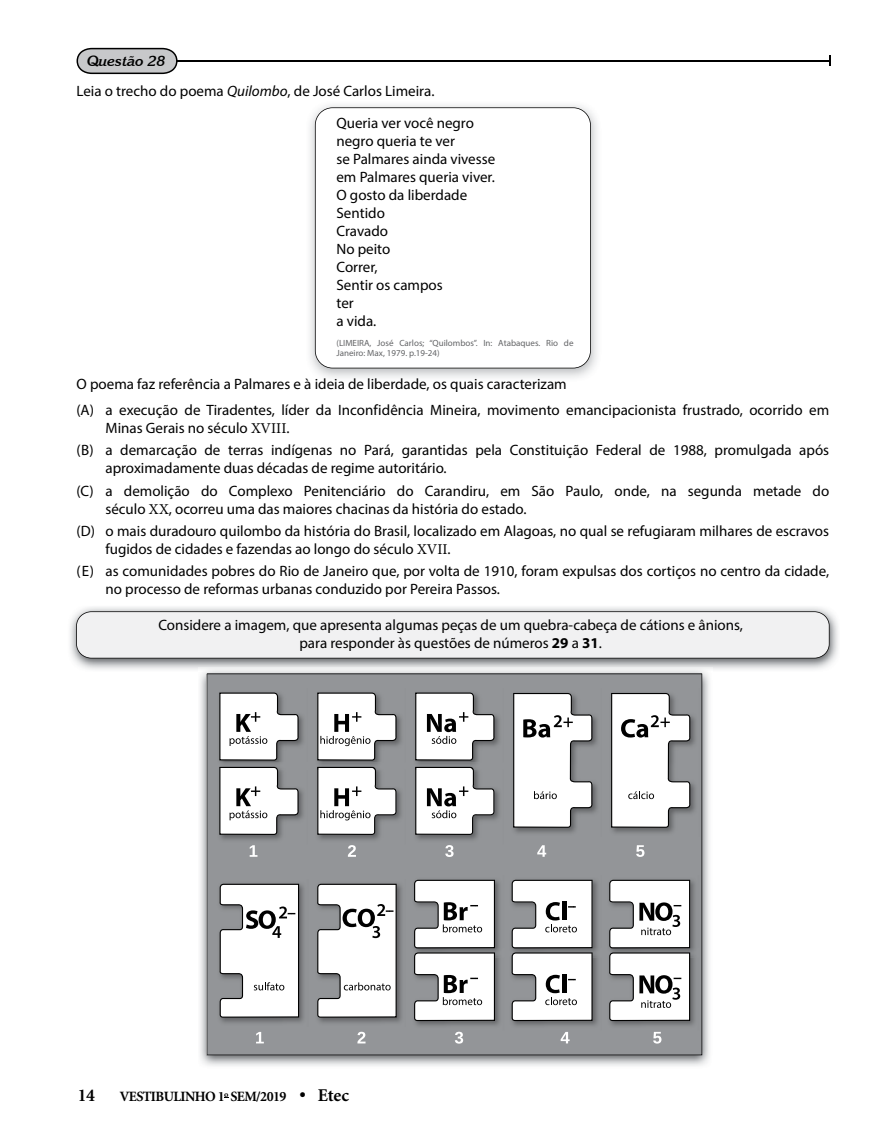
<style>
.page{position:relative;width:893px;height:1127px;background:#fff}
.page>*{position:absolute;margin:0;border:0;box-sizing:border-box;transform-origin:0 0}
.t1{font:700 18px "Minion";color:#000}
.t2{font:15px/18px "Myriad Pro";color:#000}
.t3{font:italic 700 14.7px "Korinna IT Cby BT";color:#000}
.t4{font:700 14.25px "Minion";letter-spacing:-.04em;color:#000}
.t5{font:9px/10.8px "Myriad Pro";color:#636466}
.s1{font-style:italic}
.s2{font-family:"Minion Pro"}
.s3{font-weight:700}
.s4{font-family:"Korinna IT Cby BT";font-style:italic;font-size:16.65px}
.s5{font-size:18px}
</style>
<div class="page">
<img style="left:310px;top:105px;width:287px;height:273px">
<svg style="left:315px;top:107px;width:276px;height:261px"></svg>
<hr style="left:159px;top:60px;width:671px;height:2px;background:#000">
<svg style="left:77px;top:48px;width:101px;height:26px;background:#b1b2b4"></svg>
<img style="left:70px;top:607px;width:768px;height:63px">
<svg style="left:76px;top:611px;width:754px;height:47px"></svg>
<img style="left:198px;top:668px;width:514px;height:398px">
<div style="left:207px;top:673px;width:495px;height:382px;background:#939598"></div>
<img style="left:215px;top:688px;width:93px;height:74px">
<svg style="left:219px;top:692px;width:80px;height:69px"></svg>
<img style="left:215px;top:770px;width:93px;height:74px">
<img style="left:215px;top:762px;width:93px;height:8px">
<svg style="left:219px;top:767px;width:80px;height:68px"></svg>
<img style="left:509px;top:688px;width:93px;height:149px">
<svg style="left:513px;top:693px;width:80px;height:135px"></svg>
<img style="left:215px;top:879px;width:93px;height:148px">
<svg style="left:220px;top:884px;width:79px;height:134px"></svg>
<img style="left:605px;top:875px;width:94px;height:73px">
<img style="left:605px;top:957px;width:94px;height:73px">
<img style="left:605px;top:948px;width:94px;height:9px">
<svg style="left:609px;top:880px;width:81px;height:141px"></svg>
<img style="left:409px;top:875px;width:95px;height:73px">
<img style="left:409px;top:957px;width:95px;height:73px">
<img style="left:409px;top:948px;width:95px;height:9px">
<svg style="left:414px;top:880px;width:81px;height:141px"></svg>
<img style="left:507px;top:875px;width:95px;height:73px">
<img style="left:313px;top:879px;width:93px;height:148px">
<svg style="left:317px;top:884px;width:80px;height:134px"></svg>
<img style="left:507px;top:957px;width:95px;height:73px">
<img style="left:507px;top:948px;width:95px;height:9px">
<svg style="left:512px;top:880px;width:81px;height:141px"></svg>
<hr style="left:562px;top:974px;width:4px;height:19px;background:#000">
<img style="left:607px;top:688px;width:93px;height:149px">
<svg style="left:611px;top:693px;width:80px;height:135px"></svg>
<img style="left:313px;top:770px;width:93px;height:74px">
<svg style="left:317px;top:770px;width:80px;height:65px"></svg>
<img style="left:313px;top:688px;width:93px;height:74px">
<img style="left:313px;top:762px;width:93px;height:8px">
<img style="left:317px;top:767px;width:59px;height:3px">
<svg style="left:317px;top:692px;width:80px;height:69px"></svg>
<img style="left:411px;top:770px;width:93px;height:74px">
<svg style="left:415px;top:770px;width:80px;height:65px"></svg>
<img style="left:411px;top:688px;width:93px;height:74px">
<img style="left:411px;top:762px;width:93px;height:8px">
<img style="left:415px;top:767px;width:59px;height:3px">
<svg style="left:415px;top:692px;width:80px;height:69px"></svg>
<svg style="left:250px;top:845px;width:7px;height:12px"></svg>
<svg style="left:537px;top:845px;width:9px;height:12px"></svg>
<svg style="left:636px;top:845px;width:8px;height:12px"></svg>
<svg style="left:348px;top:845px;width:8px;height:12px"></svg>
<svg style="left:445px;top:845px;width:9px;height:12px"></svg>
<svg style="left:256px;top:1032px;width:8px;height:11px"></svg>
<svg style="left:561px;top:1032px;width:9px;height:11px"></svg>
<svg style="left:653px;top:1032px;width:8px;height:11px"></svg>
<svg style="left:357px;top:1032px;width:9px;height:11px"></svg>
<svg style="left:455px;top:1032px;width:8px;height:11px"></svg>
<p class="t3" style="left:87px;top:52px;width:80px">Questão 28</p>
<p class="t2" style="left:336px;top:75px;width:139px;line-height:32px;text-indent:-260px">Leia o trecho do poema <span class="s1">Quilombo</span>, de José Carlos Limeira.<br>Queria ver você negro</p>
<p class="t2" style="left:336px;top:132px;width:160px">negro queria te ver<br>se Palmares ainda vivesse em Palmares queria viver.<br>O gosto da liberdade<br>Sentido<br>Cravado<br>No peito<br>Correr,<br>Sentir os campos<br>ter<br>a vida.</p>
<p class="t5" style="left:336px;top:337px;width:239px">(LIMEIRA, José Carlos; “Quilombos”. In: Atabaques. Rio de<br>Janeiro: Max, 1979. p.19-24)</p>
<p class="t2" style="left:77px;top:370px;width:754px;line-height:26.5px">O poema faz referência a Palmares e à ideia de liberdade, os quais caracterizam<br>(A) a execução de Tiradentes, líder da Inconfidência Mineira, movimento emancipacionista frustrado, ocorrido em</p>
<p class="t2" style="left:77px;top:417px;width:754px;line-height:22.2px;text-indent:29px">Minas Gerais no século <span class="s2">XVIII</span>.<br>(B) a demarcação de terras indígenas no Pará, garantidas pela Constituição Federal de 1988, promulgada após</p>
<p class="t2" style="left:77px;top:457px;width:754px;line-height:22.2px;text-indent:29px">aproximadamente duas décadas de regime autoritário.<br>(C) a demolição do Complexo Penitenciário do Carandiru, em São Paulo, onde, na segunda metade do</p>
<p class="t2" style="left:77px;top:497px;width:754px;line-height:22.2px;text-indent:29px">século <span class="s2">XX</span>, ocorreu uma das maiores chacinas da história do estado.<br>(D) o mais duradouro quilombo da história do Brasil, localizado em Alagoas, no qual se refugiaram milhares de escravos</p>
<p class="t2" style="left:77px;top:537px;width:754px;line-height:22.2px;text-indent:29px">fugidos de cidades e fazendas ao longo do século <span class="s2">XVII</span>.<br>(E) as comunidades pobres do Rio de Janeiro que, por volta de 1910, foram expulsas dos cortiços no centro da cidade,</p>
<p class="t2" style="left:105px;top:580px;width:396px">no processo de reformas urbanas conduzido por Pereira Passos.</p>
<p class="t2" style="left:158px;top:615px;width:586px;text-align:center">Considere a imagem, que apresenta algumas peças de um quebra-cabeça de cátions e ânions, para responder às questões de números <span class="s3">29</span> a <span class="s3">31</span>.</p>
<p class="t1" style="left:78px;top:1086px;width:18px">14</p>
<p class="t4" style="left:120px;top:1089px;width:231px">VESTIBULINHO 1<sup>o</sup> SEM/2019 <span class="s4">•</span> <span class="s5">Etec</span></p>
</div>
